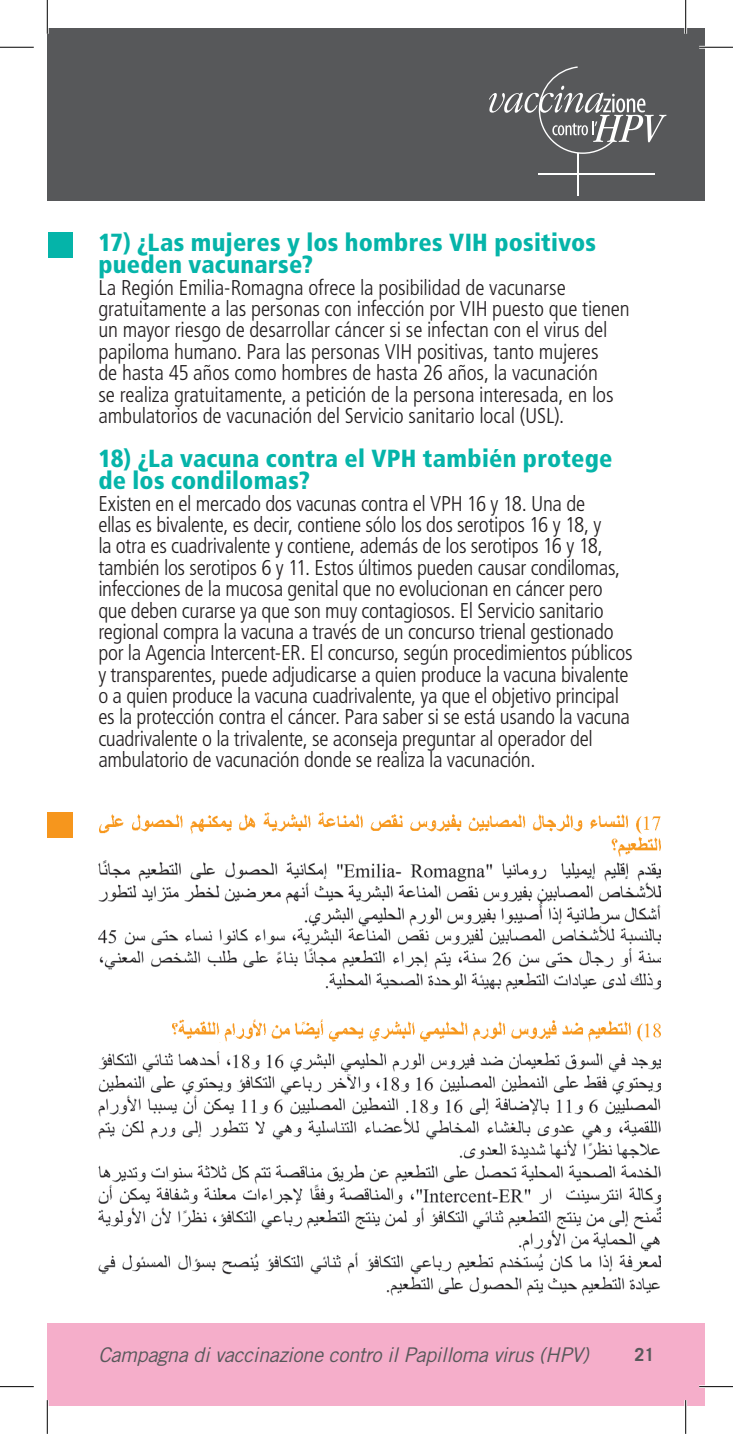
<style>
.page{position:relative;width:733px;height:1435px;background:#fff}
.page>*{position:absolute;margin:0;border:0;box-sizing:border-box;transform-origin:0 0}
.Domanda{font:900 condensed 24.75px/22.5px "Frutiger LT Std";letter-spacing:.01em;color:#05b4a9}
.Testo{font:300 condensed 21.38px/21.4px "Frutiger LT Std";letter-spacing:-.015em;color:#231f20}
.t1{font:italic 20.25px "Trade Gothic LT Std";letter-spacing:-.02em;color:#57585a}
.t2{font:700 18px "Trade Gothic LT Std";color:#57585a}
</style>
<div class="page">
<div style="left:48px;top:232px;width:25px;height:26px;background:#05b4a9"></div>
<div style="left:47px;top:813px;width:26px;height:25px;background:#f6961d"></div>
<img style="left:99px;top:813px;width:561px;height:43px">
<img style="left:98px;top:860px;width:562px;height:132px">
<img style="left:172px;top:1020px;width:488px;height:23px">
<img style="left:98px;top:1052px;width:562px;height:243px">
<div style="left:47px;top:28px;width:657px;height:172px;background:#57585a"></div>
<svg style="left:489px;top:66px;width:177px;height:88px"></svg>
<hr style="left:576px;top:153px;width:2px;height:43px;background:#fff">
<hr style="left:538px;top:173px;width:116px;height:2px;background:#fff">
<div style="left:47px;top:1323px;width:657px;height:83px;background:#f5aeca"></div>
<hr style="left:699px;top:46px;width:33px;height:3px;background:#fff">
<hr style="left:699px;top:1385px;width:33px;height:3px;background:#fff">
<hr style="left:46px;top:0;width:3px;height:34px;background:#fff">
<hr style="left:46px;top:1400px;width:3px;height:34px;background:#fff">
<hr style="left:684px;top:0;width:2px;height:34px;background:#fff">
<hr style="left:684px;top:1400px;width:2px;height:34px;background:#fff">
<hr style="left:0;top:47px;width:34px;height:1px;background:#000">
<hr style="left:699px;top:47px;width:33px;height:1px;background:#000">
<hr style="left:0;top:1386px;width:34px;height:1px;background:#000">
<hr style="left:699px;top:1386px;width:33px;height:1px;background:#000">
<hr style="left:47px;top:0;width:1px;height:34px;background:#000">
<hr style="left:47px;top:1400px;width:1px;height:34px;background:#000">
<hr style="left:685px;top:0;width:1px;height:34px;background:#000">
<hr style="left:685px;top:1400px;width:1px;height:34px;background:#000">
<p class="Domanda" style="left:98px;top:231px;width:499px">17) ¿Las mujeres y los hombres VIH positivos pueden vacunarse?</p>
<p class="Testo" style="left:98px;top:277px;width:532px">La Región Emilia-Romagna ofrece la posibilidad de vacunarse gratuitamente a las personas con infección por VIH puesto que tienen un mayor riesgo de desarrollar cáncer si se infectan con el virus del papiloma humano. Para las personas VIH positivas, tanto mujeres<br>de hasta 45 años como hombres de hasta 26 años, la vacunación<br>se realiza gratuitamente, a petición de la persona interesada, en los ambulatorios de vacunación del Servicio sanitario local (USL).</p>
<p class="Domanda" style="left:98px;top:447px;width:515px">18) ¿La vacuna contra el VPH también protege de los condilomas?</p>
<p class="Testo" style="left:98px;top:493px;width:535px">Existen en el mercado dos vacunas contra el VPH 16 y 18. Una de<br>ellas es bivalente, es decir, contiene sólo los dos serotipos 16 y 18, y<br>la otra es cuadrivalente y contiene, además de los serotipos 16 y 18, también los serotipos 6 y 11. Estos últimos pueden causar condilomas, infecciones de la mucosa genital que no evolucionan en cáncer pero que deben curarse ya que son muy contagiosos. El Servicio sanitario regional compra la vacuna a través de un concurso trienal gestionado por la Agencia Intercent-ER. El concurso, según procedimientos públicos y transparentes, puede adjudicarse a quien produce la vacuna bivalente o a quien produce la vacuna cuadrivalente, ya que el objetivo principal es la protección contra el cáncer. Para saber si se está usando la vacuna cuadrivalente o la trivalente, se aconseja preguntar al operador del ambulatorio de vacunación donde se realiza la vacunación.</p>
<p class="t1" style="left:98px;top:1343px;width:492px">Campagna di vaccinazione contro il Papilloma virus (HPV)</p>
<p class="t2" style="left:634px;top:1344px;width:22px">21</p>
</div>
